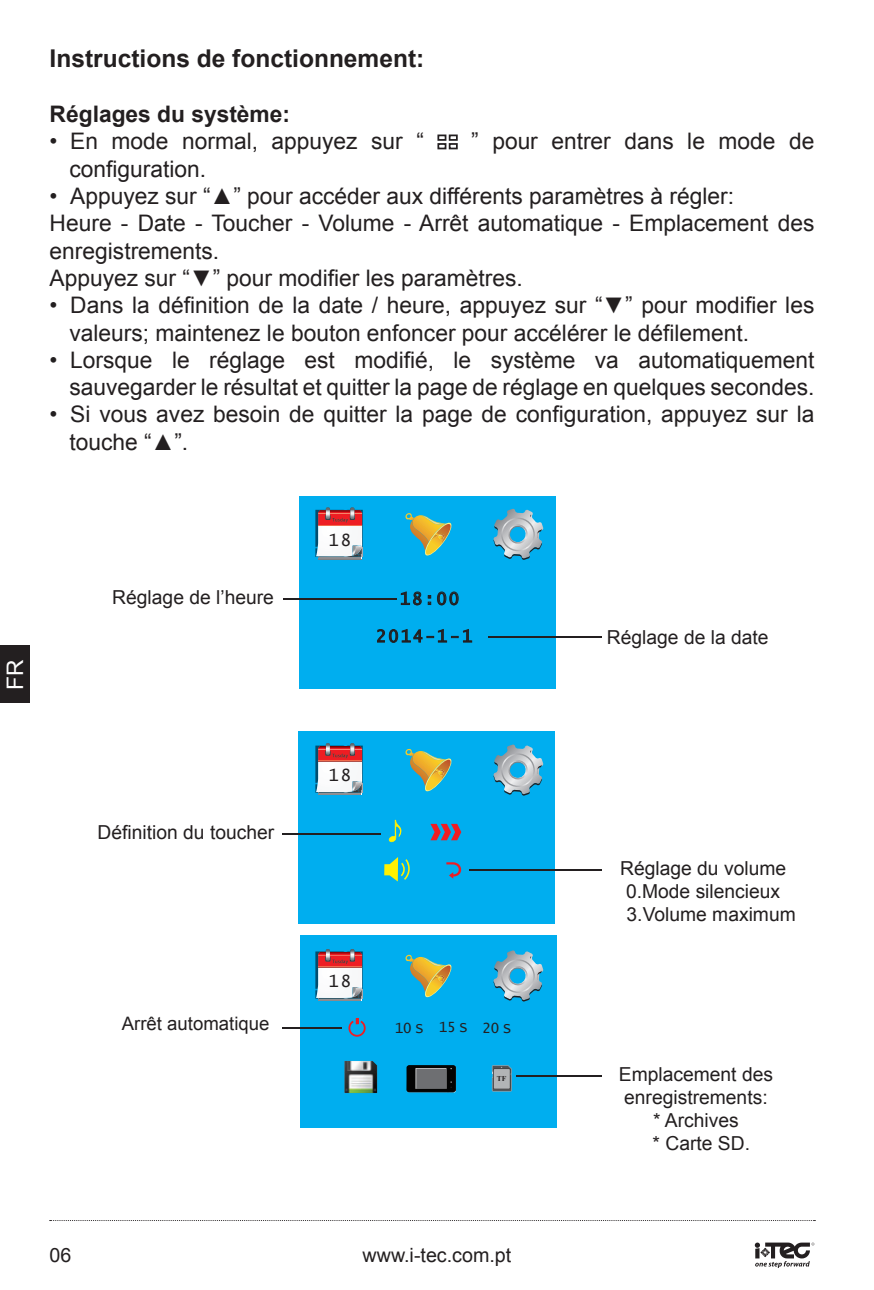
<style>
.page{position:relative;width:874px;height:1290px;background:#fff}
.page>*{position:absolute;margin:0;border:0;box-sizing:border-box;transform-origin:0 0}
.Bullets{font:700 24.5px "Arial";color:#231f20}
.Bullets-2{font:22.75px/27.3px "Arial";color:#231f20}
.Bullets-3{font:700 22.75px "Arial";color:#231f20}
.Bullets-4{font:22.75px "Arial";color:#fff}
.t1{font:19.6px "Arial";color:#231f20}
.t2{font:19.6px "Arial";color:#231f20}
.Bullets-5{font:19.25px/23.1px "Arial";color:#231f20}
.Bullets-6{font:18.55px "Arial";color:#231f20}
.t3{font:16.8px "Lucida Console";letter-spacing:.12em;color:#231f20}
.t4{font:14px "Lucida Console";letter-spacing:.12em;color:#231f20}
.t5{font:700 7.35px "Times New Roman";color:#231f20}
</style>
<div class="page">
<svg style="left:50px;top:1220px;width:765px;height:1px"></svg>
<svg style="left:754px;top:1242px;width:60px;height:26px"></svg>
<div style="left:437px;top:135px;width:9px;height:6px;border:2px solid #231f20"></div>
<div style="left:437px;top:143px;width:9px;height:6px;border:2px solid #231f20"></div>
<div style="left:448px;top:135px;width:9px;height:6px;border:2px solid #231f20"></div>
<div style="left:448px;top:143px;width:9px;height:6px;border:2px solid #231f20"></div>
<div style="left:298px;top:497px;width:257px;height:192px;background:#00aeef"></div>
<div style="left:299px;top:936px;width:257px;height:192px;background:#00aeef"></div>
<div style="left:298px;top:731px;width:257px;height:193px;background:#00aeef"></div>
<svg style="left:400px;top:591px;width:21px;height:14px"></svg>
<svg style="left:428px;top:591px;width:30px;height:14px"></svg>
<svg style="left:388px;top:820px;width:13px;height:22px"></svg>
<svg style="left:384px;top:857px;width:25px;height:24px"></svg>
<img style="left:315px;top:510px;width:3px;height:34px">
<img style="left:316px;top:513px;width:46px;height:31px">
<hr style="left:318px;top:525px;width:44px;height:1px;background:#f26b4d">
<svg style="left:318px;top:508px;width:44px;height:17px"></svg>
<svg style="left:315px;top:544px;width:48px;height:16px"></svg>
<svg style="left:405px;top:513px;width:47px;height:43px"></svg>
<svg style="left:405px;top:749px;width:47px;height:43px"></svg>
<img style="left:315px;top:745px;width:3px;height:35px">
<img style="left:316px;top:748px;width:46px;height:32px">
<hr style="left:318px;top:761px;width:44px;height:1px;background:#f26b4d">
<svg style="left:318px;top:743px;width:44px;height:18px"></svg>
<svg style="left:315px;top:780px;width:48px;height:15px"></svg>
<svg style="left:315px;top:949px;width:48px;height:52px;background:#c2a8af"></svg>
<svg style="left:405px;top:955px;width:47px;height:43px"></svg>
<svg style="left:493px;top:744px;width:50px;height:52px"></svg>
<svg style="left:493px;top:509px;width:50px;height:51px"></svg>
<svg style="left:493px;top:950px;width:50px;height:52px"></svg>
<svg style="left:348px;top:1018px;width:17px;height:19px"></svg>
<hr style="left:282px;top:598px;width:114px;height:2px;background:#231f20">
<hr style="left:488px;top:637px;width:113px;height:1px;background:#231f20">
<hr style="left:282px;top:833px;width:99px;height:1px;background:#231f20">
<hr style="left:469px;top:869px;width:132px;height:1px;background:#231f20">
<hr style="left:282px;top:1028px;width:60px;height:1px;background:#231f20">
<hr style="left:516px;top:1075px;width:85px;height:1px;background:#231f20">
<svg style="left:430px;top:824px;width:31px;height:16px"></svg>
<svg style="left:446px;top:862px;width:16px;height:17px"></svg>
<img style="left:344px;top:1061px;width:33px;height:32px">
<svg style="left:491px;top:1065px;width:20px;height:26px"></svg>
<img style="left:406px;top:1065px;width:50px;height:27px">
<img style="left:416px;top:1068px;width:30px;height:21px">
<svg style="left:377px;top:629px;width:95px;height:14px"></svg>
<div style="left:0;top:645px;width:30px;height:58px;background:#231f20"></div>
<p class="Bullets" style="left:50px;top:43px;width:376px">Instructions de fonctionnement:</p>
<p class="Bullets-3" style="left:50px;top:99px;width:242px">Réglages du système:</p>
<p class="Bullets-2" style="left:50px;top:128px;width:375px">• En mode normal, appuyez sur “</p>
<p class="Bullets-2" style="left:471px;top:128px;width:344px">” pour entrer dans le mode de</p>
<p class="Bullets-2" style="left:69px;top:155px;width:138px">configuration.</p>
<p class="Bullets-2" style="left:50px;top:183px;width:685px">• Appuyez sur “▲” pour accéder aux différents paramètres à régler:</p>
<p class="Bullets-2" style="left:50px;top:210px;width:765px">Heure - Date - Toucher - Volume - Arrêt automatique - Emplacement des enregistrements.</p>
<p class="Bullets-2" style="left:50px;top:264px;width:474px">Appuyez sur “▼” pour modifier les paramètres.</p>
<p class="Bullets-2" style="left:69px;top:292px;width:746px;text-indent:-20px">• Dans la définition de la date / heure, appuyez sur “▼” pour modifier les valeurs; maintenez le bouton enfoncer pour accélérer le défilement.</p>
<p class="Bullets-2" style="left:50px;top:346px;width:765px;text-align:right">• Lorsque le réglage est modifié, le système va automatiquement sauvegarder le résultat et quitter la page de réglage en quelques secondes.</p>
<p class="Bullets-2" style="left:69px;top:401px;width:746px;text-indent:-20px">• Si vous avez besoin de quitter la page de configuration, appuyez sur la touche “▲”.</p>
<p class="Bullets-4" style="left:0;top:690px;width:32px;rotate:-90deg">FR</p>
<p class="Bullets-5" style="left:112px;top:586px;width:163px">Réglage de l’heure</p>
<p class="Bullets-5" style="left:97px;top:821px;width:178px">Définition du toucher</p>
<p class="Bullets-6" style="left:122px;top:1012px;width:149px">Arrêt automatique</p>
<p class="t3" style="left:328px;top:532px;width:24px">18</p>
<p class="t3" style="left:399px;top:591px;width:61px">18:00</p>
<p class="t3" style="left:376px;top:629px;width:85px">201 - -</p>
<p class="t3" style="left:412px;top:629px;width:61px">411</p>
<p class="t3" style="left:328px;top:768px;width:24px">18</p>
<p class="t3" style="left:328px;top:974px;width:24px">18</p>
<p class="t4" style="left:394px;top:1021px;width:118px">10S 15S 20S</p>
<p class="t5" style="left:496px;top:1074px;width:11px">TF</p>
<p class="Bullets-5" style="left:606px;top:626px;width:163px">Réglage de la date</p>
<p class="Bullets-5" style="left:619px;top:857px;width:167px">Réglage du volume</p>
<p class="Bullets-5" style="left:625px;top:880px;width:156px">0.Mode silencieux</p>
<p class="Bullets-5" style="left:626px;top:903px;width:170px">3.Volume maximum</p>
<p class="Bullets-5" style="left:618px;top:1063px;width:156px">Emplacement des enregistrements:</p>
<p class="Bullets-5" style="left:652px;top:1109px;width:87px">* Archives</p>
<p class="Bullets-5" style="left:652px;top:1132px;width:99px">* Carte SD.</p>
<p class="t2" style="left:50px;top:1242px;width:23px">06</p>
<p class="t1" style="left:362px;top:1242px;width:150px">www.i-tec.com.pt</p>
</div>
